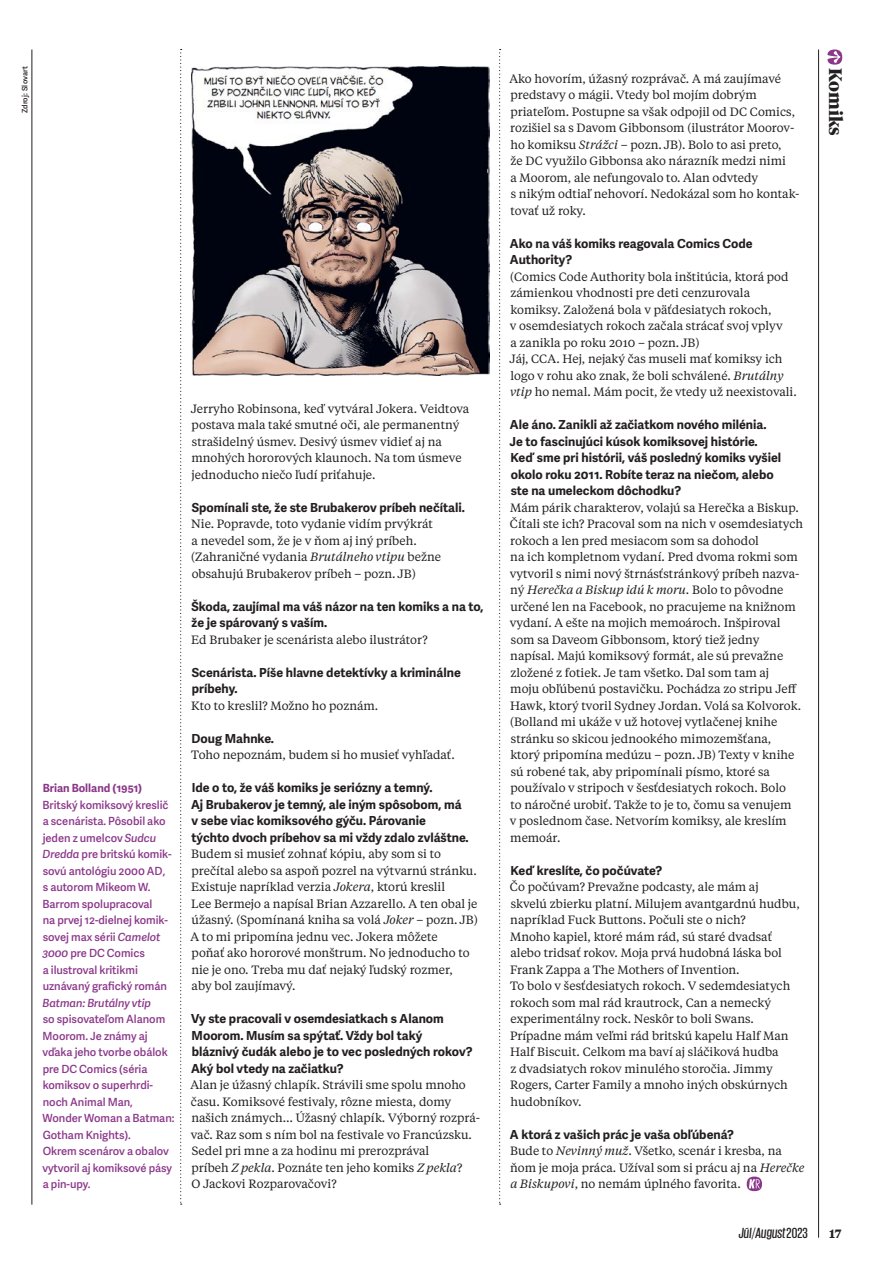
<style>
.page{position:relative;width:893px;height:1263px;background:#fff}
.page>*{position:absolute;margin:0;border:0;box-sizing:border-box;transform-origin:0 0}
.t1{font:700 18px "Tiempos Headline";color:#231f20}
.t2{font:italic 500 15px "Giorgio Sans";letter-spacing:.01em;color:#231f20}
.Otazka{font:700 12.45px/16.5px "Adelle Sans";color:#231f20}
.Text-Tiempos-Stlpcek{font:12px/16.5px "Tiempos Text VF";color:#231f20}
.Text{font:12px/16.5px "Tiempos Text VF";color:#231f20}
.t3{font:700 12px "Tiempos Text";color:#231f20}
.Bio___Popisky{font:600 11.25px/16.5px "Adelle Sans";letter-spacing:-.005em;color:#8b378a}
.Bio___Popisky-2{font:700 11.25px "Adelle Sans";letter-spacing:-.005em;color:#8b378a}
.t4{font:600 7.5px "Adelle Sans";letter-spacing:.02em;color:#231f20}
.s1{font-style:italic}
.s2{font-family:"Tiempos VF";font-style:italic}
.s3{font-weight:400}
.s4{font-style:normal}
</style>
<div class="page">
<svg style="left:827px;top:49px;width:15px;height:16px"></svg>
<svg style="left:180px;top:49px;width:2px;height:1156px"></svg>
<svg style="left:747px;top:1176px;width:15px;height:15px"></svg>
<svg style="left:499px;top:49px;width:2px;height:1156px"></svg>
<img style="left:191px;top:66px;width:298px;height:310px">
<hr style="left:32px;top:50px;width:1px;height:1155px;background:#231f20">
<hr style="left:818px;top:50px;width:1px;height:1188px;background:#231f20">
<p class="t4" style="left:21px;top:113px;width:49px;rotate:-90deg">Zdroj: Slovart</p>
<p class="Bio___Popisky-2" style="left:43px;top:781px;width:101px">Brian Bolland (1951)</p>
<p class="Bio___Popisky" style="left:42px;top:797px;width:134px">Britský komiksový kreslič a scenárista. Pôsobil ako jeden z umelcov <span class="s1">Sudcu<br>Dredda</span> pre britskú komik&shy;sovú antológiu 2000 AD,<br>s autorom Mikeom W.<br>Barrom spolupracoval<br>na prvej 12-dielnej komik&shy;sovej max sérii <span class="s1">Camelot<br>3000</span> pre DC Comics<br>a ilustroval kritikmi uznávaný grafický román<br><span class="s1">Batman: Brutálny vtip<br></span>so spisovateľom Alanom<br>Moorom. Je známy aj vďaka jeho tvorbe obálok pre DC Comics (séria komiksov o superhrdi&shy;noch Animal Man,<br>Wonder Woman a Batman:<br>Gotham Knights).<br>Okrem scenárov a obalov vytvoril aj komiksové pásy a pin-upy.</p>
<p class="Text" style="left:191px;top:399px;width:280px">Jerryho Robinsona, keď vytváral Jokera. Veidtova postava mala také smutné oči, ale permanentný strašidelný úsmev. Desivý úsmev vidieť aj na mnohých hororových klaunoch. Na tom úsmeve jednoducho niečo ľudí priťahuje.</p>
<p class="Otazka" style="left:192px;top:499px;width:275px">Spomínali ste, že ste Brubakerov príbeh nečítali.</p>
<p class="Text" style="left:191px;top:515px;width:251px">Nie. Popravde, toto vydanie vidím prvýkrát a nevedel som, že je v ňom aj iný príbeh. (Zahraničné vydania <span class="s2">Brutálneho vtipu</span> bežne obsahujú Brubakerov príbeh – pozn. JB)</p>
<p class="Otazka" style="left:191px;top:598px;width:294px">Škoda, zaujímal ma váš názor na ten komiks a na to, že je spárovaný s vaším.</p>
<p class="Text" style="left:191px;top:630px;width:238px">Ed Brubaker je scenárista alebo ilustrátor?</p>
<p class="Otazka" style="left:192px;top:664px;width:270px">Scenárista. Píše hlavne detektívky a kriminálne príbehy.</p>
<p class="Text" style="left:191px;top:696px;width:189px">Kto to kreslil? Možno ho poznám.</p>
<p class="Otazka" style="left:192px;top:730px;width:84px">Doug Mahnke.</p>
<p class="Text" style="left:191px;top:746px;width:265px">Toho nepoznám, budem si ho musieť vyhľadať.</p>
<p class="Otazka" style="left:191px;top:780px;width:279px">Ide o to, že váš komiks je seriózny a temný.<br>Aj Brubakerov je temný, ale iným spôsobom, má v sebe viac komiksového gýču. Párovanie<br>týchto dvoch príbehov sa mi vždy zdalo zvláštne.</p>
<p class="Text" style="left:191px;top:845px;width:289px">Budem si musieť zohnať kópiu, aby som si to prečítal alebo sa aspoň pozrel na výtvarnú stránku.<br>Existuje napríklad verzia <span class="s2">Jokera</span>, ktorú kreslil<br>Lee Bermejo a napísal Brian Azzarello. A ten obal je úžasný. (Spomínaná kniha sa volá <span class="s2">Joker</span> – pozn. JB)<br>A to mi pripomína jednu vec. Jokera môžete<br>poňať ako hororové monštrum. No jednoducho to nie je ono. Treba mu dať nejaký ľudský rozmer,<br>aby bol zaujímavý.</p>
<p class="Otazka" style="left:191px;top:1011px;width:283px">Vy ste pracovali v osemdesiatkach s Alanom Moorom. Musím sa spýtať. Vždy bol taký<br>bláznivý čudák alebo je to vec posledných rokov?<br>Aký bol vtedy na začiatku?</p>
<p class="Text-Tiempos-Stlpcek" style="left:191px;top:1076px;width:291px">Alan je úžasný chlapík. Strávili sme spolu mnoho času. Komiksové festivaly, rôzne miesta, domy našich známych… Úžasný chlapík. Výborný rozprá&shy;vač. Raz som s ním bol na festivale vo Francúzsku.<br>Sedel pri mne a za hodinu mi prerozprával<br>príbeh <span class="s2">Z pekla</span>. Poznáte ten jeho komiks <span class="s2">Z pekla</span>?<br>O Jackovi Rozparovačovi?</p>
<p class="Text-Tiempos-Stlpcek" style="left:509px;top:69px;width:291px">Ako hovorím, úžasný rozprávač. A má zaujímavé predstavy o mágii. Vtedy bol mojím dobrým priateľom. Postupne sa však odpojil od DC Comics, rozišiel sa s Davom Gibbonsom (ilustrátor Moorov&shy;ho komiksu <span class="s2">Strážci</span> – pozn. JB). Bolo to asi preto,<br>že DC využilo Gibbonsa ako nárazník medzi nimi<br>a Moorom, ale nefungovalo to. Alan odvtedy<br>s nikým odtiaľ nehovorí. Nedokázal som ho kontak&shy;tovať už roky.</p>
<p class="Otazka" style="left:510px;top:235px;width:244px">Ako na váš komiks reagovala Comics Code<br>Authority?</p>
<p class="Text" style="left:510px;top:267px;width:280px">(Comics Code Authority bola inštitúcia, ktorá pod zámienkou vhodnosti pre deti cenzurovala komiksy. Založená bola v päťdesiatych rokoch,<br>v osemdesiatych rokoch začala strácať svoj vplyv a zanikla po roku 2010 – pozn. JB)</p>
<p class="Text" style="left:510px;top:350px;width:289px">Jáj, CCA. Hej, nejaký čas museli mať komiksy ich logo v rohu ako znak, že boli schválené. <span class="s2">Brutálny vtip</span> ho nemal. Mám pocit, že vtedy už neexistovali.</p>
<p class="Otazka" style="left:510px;top:417px;width:273px">Ale áno. Zanikli až začiatkom nového milénia.<br>Je to fascinujúci kúsok komiksovej histórie.<br>Keď sme pri histórii, váš posledný komiks vyšiel okolo roku 2011. Robíte teraz na niečom, alebo ste na umeleckom dôchodku?</p>
<p class="Text-Tiempos-Stlpcek" style="left:510px;top:498px;width:295px">Mám párik charakterov, volajú sa Herečka a Biskup.<br>Čítali ste ich? Pracoval som na nich v osemdesiatych rokoch a len pred mesiacom som sa dohodol<br>na ich kompletnom vydaní. Pred dvoma rokmi som vytvoril s nimi nový štrnásťstránkový príbeh nazva&shy;ný <span class="s2">Herečka a Biskup idú k moru</span>. Bolo to pôvodne určené len na Facebook, no pracujeme na knižnom vydaní. A ešte na mojich memoároch. Inšpiroval som sa Daveom Gibbonsom, ktorý tiež jedny napísal. Majú komiksový formát, ale sú prevažne zložené z fotiek. Je tam všetko. Dal som tam aj<br>moju obľúbenú postavičku. Pochádza zo stripu Jeff Hawk, ktorý tvoril Sydney Jordan. Volá sa Kolvorok. (Bolland mi ukáže v už hotovej vytlačenej knihe stránku so skicou jednookého mimozemšťana, ktorý pripomína medúzu – pozn. JB) Texty v knihe sú robené tak, aby pripomínali písmo, ktoré sa používalo v stripoch v šesťdesiatych rokoch. Bolo<br>to náročné urobiť. Takže to je to, čomu sa venujem<br>v poslednom čase. Netvorím komiksy, ale kreslím memoár.</p>
<p class="Otazka" style="left:511px;top:862px;width:153px">Keď kreslíte, čo počúvate?</p>
<p class="Text-Tiempos-Stlpcek" style="left:510px;top:878px;width:291px">Čo počúvam? Prevažne podcasty, ale mám aj<br>skvelú zbierku platní. Milujem avantgardnú hudbu, napríklad Fuck Buttons. Počuli ste o nich?<br>Mnoho kapiel, ktoré mám rád, sú staré dvadsať alebo tridsať rokov. Moja prvá hudobná láska bol Frank Zappa a The Mothers of Invention.<br>To bolo v šesťdesiatych rokoch. V sedemdesiatych rokoch som mal rád krautrock, Can a nemecký experimentálny rock. Neskôr to boli Swans.<br>Prípadne mám veľmi rád britskú kapelu Half Man Half Biscuit. Celkom ma baví aj sláčiková hudba<br>z dvadsiatych rokov minulého storočia. Jimmy Rogers, Carter Family a mnoho iných obskúrnych hudobníkov.</p>
<p class="Otazka" style="left:510px;top:1126px;width:226px">A ktorá z vašich prác je vaša obľúbená?</p>
<p class="Text-Tiempos-Stlpcek" style="left:510px;top:1142px;width:296px">Bude to <span class="s2">Nevinný muž</span>. Všetko, scenár i kresba, na ňom je moja práca. Užíval som si prácu aj na <span class="s2">Herečke a Biskupovi</span>, no nemám úplného favorita.</p>
<p class="t1" style="left:848px;top:68px;width:69px;rotate:90deg">Komiks</p>
<p class="t2" style="left:739px;top:1225px;width:71px">Júl<span class="s3">/</span>August<span class="s4">2023</span></p>
<p class="t3" style="left:829px;top:1225px;width:13px">17</p>
</div>
